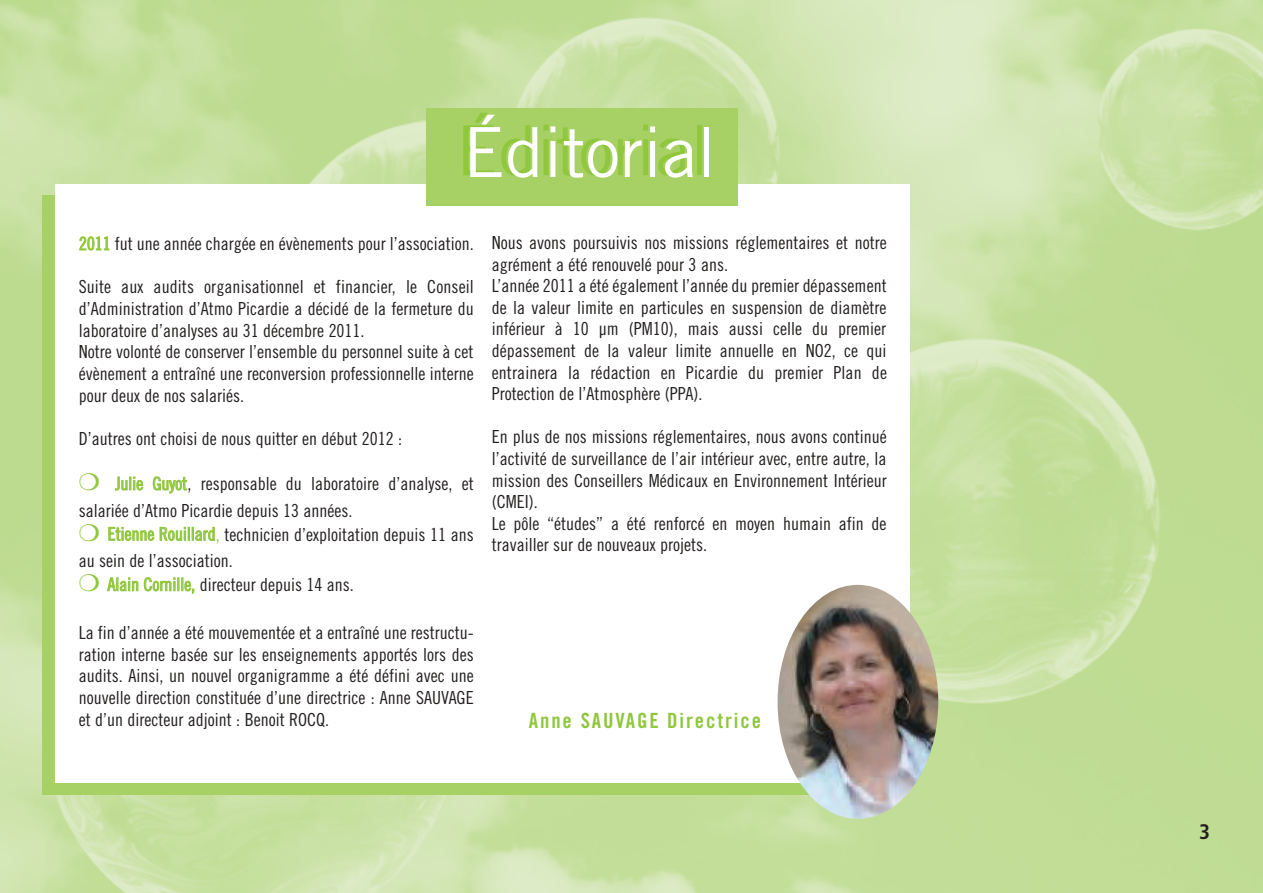
<style>
.page{position:relative;width:1263px;height:893px;background:#fff}
.page>*{position:absolute;margin:0;border:0;box-sizing:border-box;transform-origin:0 0}
.t1{font:69px "Trade Gothic";color:#fff}
.t2{font:21px "Trade Gothic Bold Cond Twenty";letter-spacing:.09em;color:#90c73d}
.t3{font:700 condensed 21px "Frutiger";color:#241f1f}
.t4{font:18px/21.6px "Trade Gothic Cond Eighteen";color:#241f1f}
.s1{color:#90c73d}
</style>
<div class="page">
<img style="left:0;top:0;width:1263px;height:893px">
<div style="left:43px;top:195px;width:851px;height:599px;background:#a7d164"></div>
<div style="left:55px;top:184px;width:854px;height:598px;background:#fff"></div>
<div style="left:427px;top:108px;width:311px;height:98px;background:#a7d164"></div>
<img style="left:777px;top:585px;width:161px;height:234px;border-radius:50%">
<h1 class="t1" style="left:463px;top:127px;width:255px">Éditorial</h1>
<p class="t4" style="left:79px;top:234px;width:396px"><span class="s1">2011</span> fut une année chargée en évènements pour l’association.</p>
<p class="t4" style="left:79px;top:278px;width:397px">Suite aux audits organisationnel et financier, le Conseil d’Administration d’Atmo Picardie a décidé de la fermeture du laboratoire d’analyses au 31 décembre 2011.<br>Notre volonté de conserver l’ensemble du personnel suite à cet évènement a entraîné une reconversion professionnelle interne pour deux de nos salariés.</p>
<p class="t4" style="left:79px;top:429px;width:325px">D’autres ont choisi de nous quitter en début 2012 :</p>
<p class="t4" style="left:79px;top:472px;width:396px;line-height:26.4px"><span class="s1">❍ Julie Guyot</span>, responsable du laboratoire d’analyse, et salariée d’Atmo Picardie depuis 13 années.</p>
<p class="t4" style="left:79px;top:523px;width:396px;line-height:26.4px"><span class="s1">❍ Etienne Rouillard,</span> technicien d’exploitation depuis 11 ans au sein de l’association.</p>
<p class="t4" style="left:79px;top:575px;width:277px"><span class="s1">❍ Alain Cornille,</span> directeur depuis 14 ans.</p>
<p class="t4" style="left:79px;top:623px;width:396px;text-align:justify">La fin d’année a été mouvementée et a entraîné une restructu&shy;ration interne basée sur les enseignements apportés lors des audits. Ainsi, un nouvel organigramme a été défini avec une nouvelle direction constituée d’une directrice : Anne SAUVAGE et d’un directeur adjoint : Benoit ROCQ.</p>
<p class="t4" style="left:492px;top:233px;width:397px">Nous avons poursuivis nos missions réglementaires et notre agrément a été renouvelé pour 3 ans.<br>L’année 2011 a été également l’année du premier dépassement de la valeur limite en particules en suspension de diamètre inférieur à 10 µm (PM10), mais aussi celle du premier dépassement de la valeur limite annuelle en NO2, ce qui entrainera la rédaction en Picardie du premier Plan de Protection de l’Atmosphère (PPA).</p>
<p class="t4" style="left:492px;top:428px;width:396px">En plus de nos missions réglementaires, nous avons continué l’activité de surveillance de l’air intérieur avec, entre autre, la mission des Conseillers Médicaux en Environnement Intérieur (CMEI).<br>Le pôle “études” a été renforcé en moyen humain afin de travailler sur de nouveaux projets.</p>
<p class="t2" style="left:529px;top:713px;width:233px">Anne SAUVAGE Directrice</p>
<p class="t3" style="left:1199px;top:823px;width:12px">3</p>
</div>
